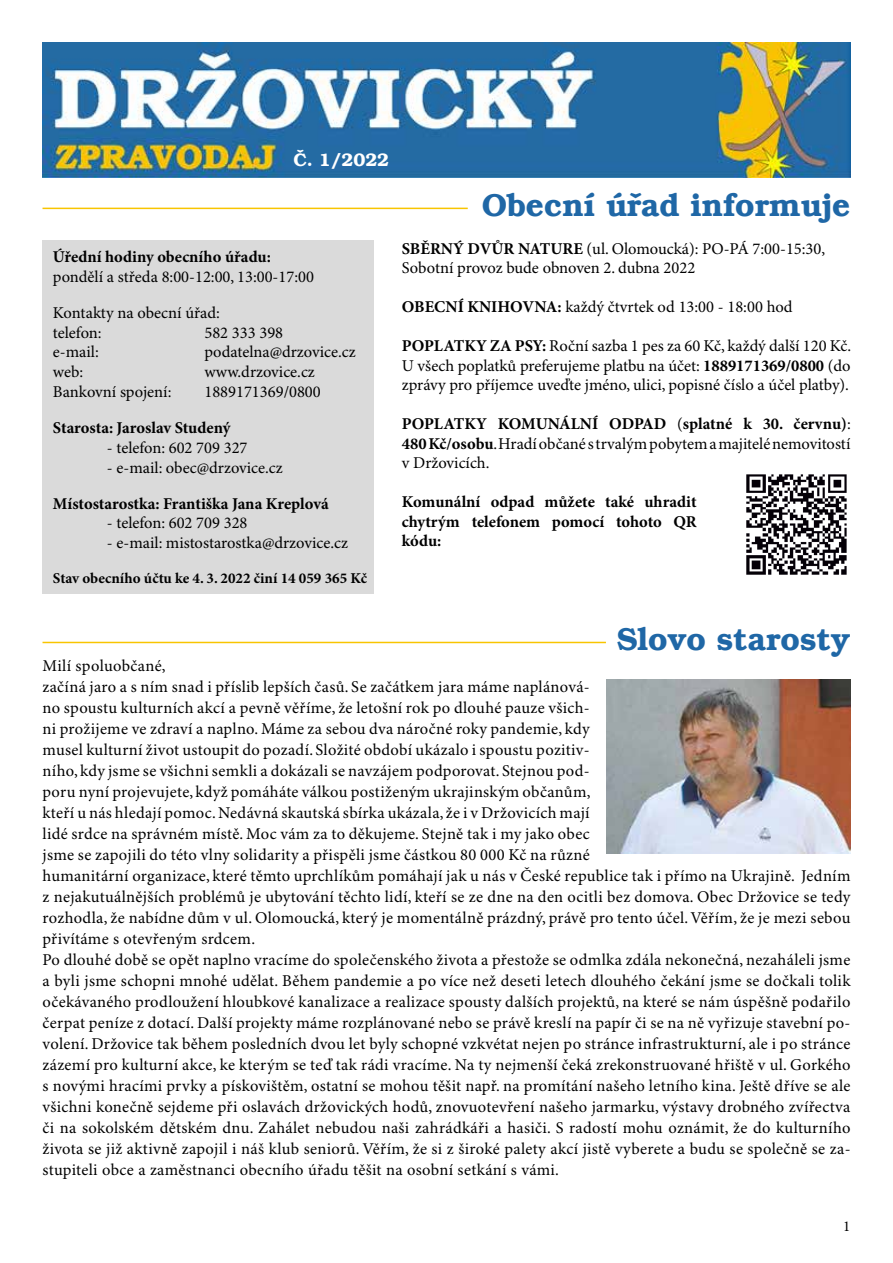
<style>
.page{position:relative;width:893px;height:1263px;background:#fff}
.page>*{position:absolute;margin:0;border:0;box-sizing:border-box;transform-origin:0 0}
.t1{font:600 31.5px "Bookman";color:#1f67a6}
.t2{font:600 18px "Bookman";color:#fff}
.t3{font:16.5px/21px "Minion Pro";letter-spacing:.015em;color:#000}
.t4{font:700 16.5px/19.5px "Minion Pro";color:#000;text-align:justify}
.t5{font:16.5px/19.5px "Minion Pro";letter-spacing:-.005em;color:#000}
.t6{font:700 15px "Minion Pro";color:#000}
.t7{font:15px "Minion Pro";color:#000}
.s1{font-weight:700}
</style>
<div class="page">
<img style="left:43px;top:43px;width:807px;height:135px">
<div style="left:43px;top:240px;width:331px;height:353px;background:#dadada"></div>
<hr style="left:43px;top:208px;width:425px;height:1px;background:#f8c500">
<img style="left:746px;top:474px;width:101px;height:101px">
<hr style="left:43px;top:642px;width:563px;height:1px;background:#f8c500">
<img style="left:607px;top:679px;width:243px;height:174px">
<p class="t2" style="left:293px;top:150px;width:97px">Č. 1/2022</p>
<p class="t4" style="left:53px;top:248px;width:220px">Úřední hodiny obecního úřadu:</p>
<p class="t3" style="left:53px;top:259px;width:262px;line-height:36px">pondělí a středa 8:00-12:00, 13:00-17:00<br>Kontakty na obecní úřad:</p>
<p class="t5" style="left:53px;top:323px;width:50px">telefon:</p>
<p class="t3" style="left:204px;top:322px;width:80px">582 333 398</p>
<p class="t3" style="left:53px;top:342px;width:47px">e-mail:</p>
<p class="t3" style="left:204px;top:342px;width:153px">podatelna@drzovice.cz</p>
<p class="t3" style="left:53px;top:362px;width:32px">web:</p>
<p class="t3" style="left:204px;top:362px;width:112px">www.drzovice.cz</p>
<p class="t3" style="left:53px;top:382px;width:120px">Bankovní spojení:</p>
<p class="t3" style="left:204px;top:382px;width:118px">1889171369/0800</p>
<p class="t4" style="left:53px;top:419px;width:179px">Starosta: Jaroslav Studený</p>
<p class="t3" style="left:107px;top:438px;width:142px">- telefon: 602 709 327</p>
<p class="t3" style="left:107px;top:457px;width:177px">- e-mail: obec@drzovice.cz</p>
<p class="t4" style="left:53px;top:494px;width:277px">Místostarostka: Františka Jana Kreplová</p>
<p class="t3" style="left:107px;top:513px;width:142px">- telefon: 602 709 328</p>
<p class="t3" style="left:107px;top:533px;width:243px">- e-mail: mistostarostka@drzovice.cz</p>
<p class="t6" style="left:53px;top:569px;width:316px">Stav obecního účtu ke 4. 3. 2022 činí 14 059 365 Kč</p>
<h1 class="t1" style="left:482px;top:187px;width:370px">Obecní úřad informuje</h1>
<p class="t5" style="left:402px;top:239px;width:425px"><span class="s1">SBĚRNÝ DVŮR NATURE</span> (ul. Olomoucká): PO-PÁ 7:00-15:30,<br>Sobotní provoz bude obnoven 2. dubna 2022</p>
<p class="t3" style="left:402px;top:297px;width:392px"><span class="s1">OBECNÍ KNIHOVNA:</span> každý čtvrtek od 13:00 - 18:00 hod</p>
<p class="t3" style="left:402px;top:337px;width:451px;line-height:19.5px;text-align:justify"><span class="s1">POPLATKY ZA PSY:</span> Roční sazba 1 pes za 60 Kč, každý další 120 Kč.<br>U všech poplatků preferujeme platbu na účet: <span class="s1">1889171369/0800</span> (do zprávy pro příjemce uveďte jméno, ulici, popisné číslo a účel platby).</p>
<p class="t3" style="left:402px;top:415px;width:450px;line-height:19.5px;text-align:justify"><span class="s1">POPLATKY KOMUNÁLNÍ ODPAD</span> (<span class="s1">splatné k 30. červnu)</span>:<br><span class="s1">480 Kč/osobu</span>. Hradí občané s trvalým pobytem a majitelé nemovitostí v Držovicích.</p>
<p class="t4" style="left:402px;top:493px;width:296px">Komunální odpad můžete také uhradit chytrým telefonem pomocí tohoto QR kódu:</p>
<h1 class="t1" style="left:617px;top:621px;width:235px">Slovo starosty</h1>
<p class="t3" style="left:43px;top:656px;width:810px">Milí spoluobčané,<br>začíná jaro a s ním snad i příslib lepších časů. Se začátkem jara máme naplánová-<br>no spoustu kulturních akcí a pevně věříme, že letošní rok po dlouhé pauze všich-<br>ni prožijeme ve zdraví a naplno. Máme za sebou dva náročné roky pandemie, kdy<br>musel kulturní život ustoupit do pozadí. Složité období ukázalo i spoustu pozitiv-<br>ního, kdy jsme se všichni semkli a dokázali se navzájem podporovat. Stejnou pod-<br>poru nyní projevujete, když pomáháte válkou postiženým ukrajinským občanům,<br>kteří u nás hledají pomoc. Nedávná skautská sbírka ukázala, že i v Držovicích mají<br>lidé srdce na správném místě. Moc vám za to děkujeme. Stejně tak i my jako obec<br>jsme se zapojili do této vlny solidarity a přispěli jsme částkou 80 000 Kč na různé<br>humanitární organizace, které těmto uprchlíkům pomáhají jak u nás v České republice tak i přímo na Ukrajině. Jedním z nejakutuálnějších problémů je ubytování těchto lidí, kteří se ze dne na den ocitli bez domova. Obec Držovice se tedy rozhodla, že nabídne dům v ul. Olomoucká, který je momentálně prázdný, právě pro tento účel. Věřím, že je mezi sebou přivítáme s otevřeným srdcem.<br>Po dlouhé době se opět naplno vracíme do společenského života a přestože se odmlka zdála nekonečná, nezaháleli jsme a byli jsme schopni mnohé udělat. Během pandemie a po více než deseti letech dlouhého čekání jsme se dočkali tolik očekávaného prodloužení hloubkové kanalizace a realizace spousty dalších projektů, na které se nám úspěšně podařilo čerpat peníze z dotací. Další projekty máme rozplánované nebo se právě kreslí na papír či se na ně vyřizuje stavební po&shy;volení. Držovice tak během posledních dvou let byly schopné vzkvétat nejen po stránce infrastrukturní, ale i po stránce zázemí pro kulturní akce, ke kterým se teď tak rádi vracíme. Na ty nejmenší čeká zrekonstruované hřiště v ul. Gorkého s novými hracími prvky a pískovištěm, ostatní se mohou těšit např. na promítání našeho letního kina. Ještě dříve se ale všichni konečně sejdeme při oslavách držovických hodů, znovuotevření našeho jarmarku, výstavy drobného zvířectva či na sokolském dětském dnu. Zahálet nebudou naši zahrádkáři a hasiči. S radostí mohu oznámit, že do kulturního života se již aktivně zapojil i náš klub seniorů. Věřím, že si z široké palety akcí jistě vyberete a budu se společně se za&shy;stupiteli obce a zaměstnanci obecního úřadu těšit na osobní setkání s vámi.</p>
<p class="t7" style="left:843px;top:1217px;width:9px">1</p>
</div>
